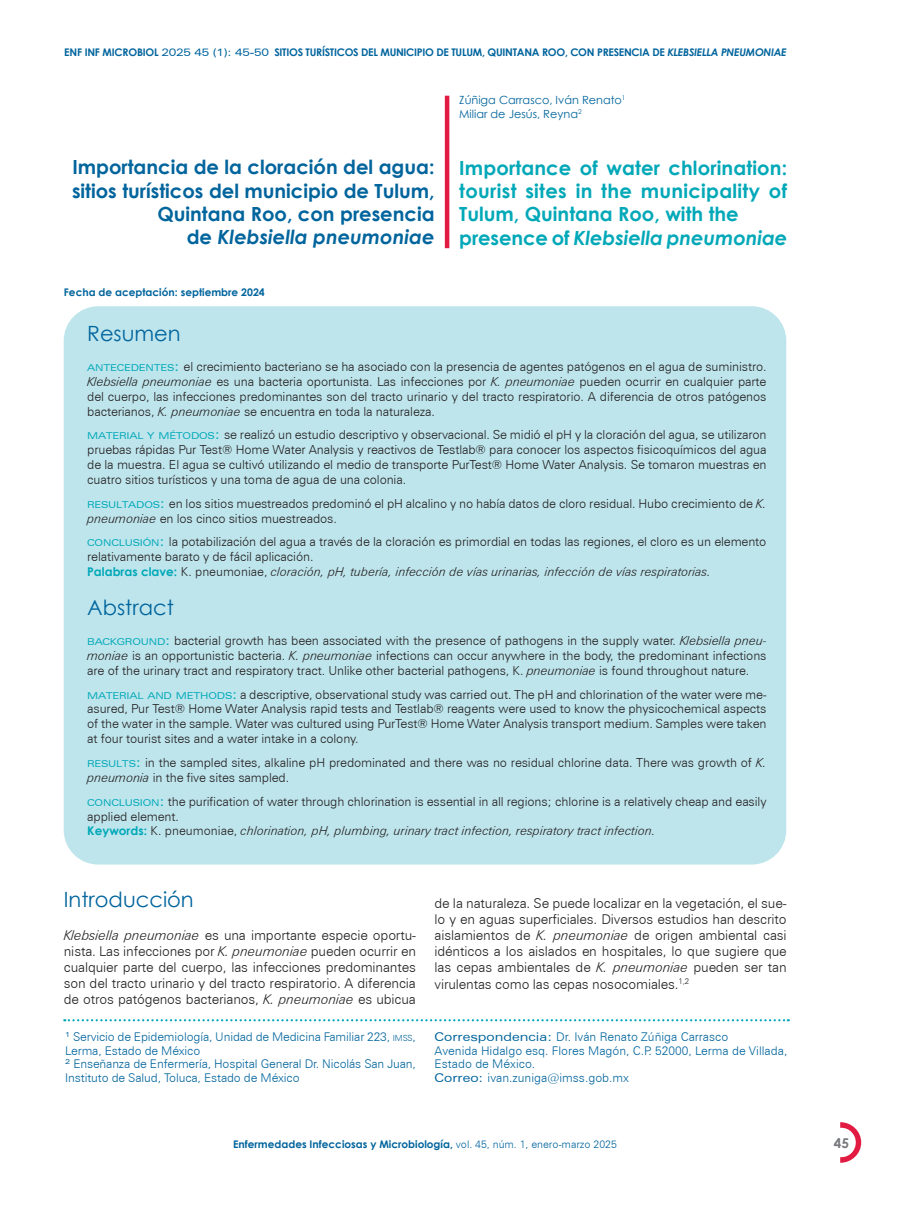
<style>
.page{position:relative;width:915px;height:1212px;background:#fff}
.page>*{position:absolute;margin:0;border:0;box-sizing:border-box;transform-origin:0 0}
.subtitulos{font:21px "Century Gothic";color:#00649d}
.TITULO{font:700 19.5px/23.4px "Century Gothic";color:#00649d;text-align:right}
.titulos_ingles{font:700 19.5px/23.4px "Century Gothic";letter-spacing:.015em;color:#00a8b8;text-align:justify}
.titulos_ingles-2{font:italic 700 19.5px "Century Gothic";letter-spacing:-.005em;color:#00a8b8}
.TITULO-2{font:italic 700 19.5px "Century Gothic";color:#00649d}
.texto{font:300 13.5px/16.2px "Zurich BT";letter-spacing:-.01em;color:#231f20;text-align:justify}
.t1{font:700 13.5px "Century Gothic";color:#76787b}
.texto-2{font:300 12.45px/15px "Zurich BT";letter-spacing:-.01em;color:#231f20;text-align:justify}
.texto_palabras_clave{font:italic 300 12.3px "Zurich BT";color:#231f20}
.datos_autores{font:300 12px/13.5px "Zurich BT";letter-spacing:-.01em;color:#00649d}
.nombre{font:11.25px "Century Gothic";color:#00649d}
.cornisas{font:700 10.5px "Century Gothic";letter-spacing:-.025em;color:#00649d}
.cornisas-2{font:700 10.5px "Century Gothic";color:#00649d}
.texto-3{font:700 10.5px "Century Gothic";color:#00649d}
.cornisa_inicio_articulo{font:700 10.5px "Century Gothic";letter-spacing:-.02em;color:#00649d}
.s1{font-family:"Zurich BT";font-weight:400;font-stretch:expanded}
.s2{font-style:italic}
.s3{font-style:normal}
.s4{font-weight:400;font-stretch:expanded;font-size:9.45px;color:#00a8b8}
.s5{font-weight:400;font-stretch:expanded;font-size:13.5px;color:#00a8b8}
.s6{font-family:"Century Gothic";font-weight:700;font-style:normal;font-size:12px;color:#00a8b8}
.s7{font-size:8.4px}
.s8{font-weight:400;font-stretch:expanded}
.s9{font-family:"Zurich BT";font-weight:300}
</style>
<div class="page">
<svg style="left:840px;top:1122px;width:20px;height:41px"></svg>
<div style="left:829px;top:1131px;width:23px;height:23px;background:#fff;border-radius:50%"></div>
<div style="left:826px;top:1128px;width:29px;height:29px;border:6px solid #fff;border-radius:50%"></div>
<div style="left:444px;top:96px;width:5px;height:152px;background:#e11b41"></div>
<div style="left:64px;top:307px;width:721px;height:557px;background:#bee5ec;border-radius:34px"></div>
<svg style="left:64px;top:1019px;width:724px;height:2px"></svg>
<p class="cornisa_inicio_articulo" style="left:64px;top:45px;width:206px">ENF INF MICROBIOL <span class="s1">2025 45 (1): 45-50</span></p>
<p class="cornisas" style="left:274px;top:44px;width:513px">SITIOS TURÍSTICOS DEL MUNICIPIO DE TULUM, QUINTANA ROO, CON PRESENCIA DE <span class="s2">KLEBSIELLA PNEUMONIAE</span></p>
<p class="TITULO" style="left:72px;top:154px;width:364px">Importancia de la cloración del agua: sitios turísticos del municipio de Tulum,<br>Quintana Roo, con presencia</p>
<p class="TITULO-2" style="left:187px;top:222px;width:249px"><span class="s3">de</span> Klebsiella pneumoniae</p>
<p class="texto-3" style="left:64px;top:285px;width:202px">Fecha de aceptación: septiembre 2024</p>
<p class="nombre" style="left:459px;top:92px;width:168px">Zúñiga Carrasco, Iván Renato<sup>1</sup></p>
<p class="nombre" style="left:459px;top:106px;width:124px">Miliar de Jesús, Reyna<sup>2</sup></p>
<p class="titulos_ingles" style="left:459px;top:155px;width:329px">Importance of water chlorination: tourist sites in the municipality of Tulum, Quintana Roo, with the</p>
<p class="titulos_ingles-2" style="left:459px;top:223px;width:329px"><span class="s3">presence of</span> Klebsiella pneumoniae</p>
<p class="subtitulos" style="left:87px;top:319px;width:95px">Resumen</p>
<p class="texto-2" style="left:87px;top:359px;width:680px"><span class="s4">ANTECEDENTES</span><span class="s5">:</span> el crecimiento bacteriano se ha asociado con la presencia de agentes patógenos en el agua de suministro.<br><span class="s2">Klebsiella pneumoniae</span> es una bacteria oportunista. Las infecciones por <span class="s2">K. pneumoniae</span> pueden ocurrir en cualquier parte del cuerpo, las infecciones predominantes son del tracto urinario y del tracto respiratorio. A diferencia de otros patógenos bacterianos, <span class="s2">K. pneumoniae</span> se encuentra en toda la naturaleza.</p>
<p class="texto-2" style="left:87px;top:427px;width:680px"><span class="s4">MATERIAL Y MÉTODOS</span><span class="s5">:</span> se realizó un estudio descriptivo y observacional. Se midió el pH y la cloración del agua, se utilizaron pruebas rápidas Pur Test® Home Water Analysis y reactivos de Testlab® para conocer los aspectos fisicoquímicos del agua de la muestra. El agua se cultivó utilizando el medio de transporte PurTest® Home Water Analysis. Se tomaron muestras en cuatro sitios turísticos y una toma de agua de una colonia.</p>
<p class="texto-2" style="left:87px;top:496px;width:680px"><span class="s4">RESULTADOS</span><span class="s5">:</span> en los sitios muestreados predominó el pH alcalino y no había datos de cloro residual. Hubo crecimiento de <span class="s2">K. pneumoniae</span> en los cinco sitios muestreados.</p>
<p class="texto-2" style="left:87px;top:534px;width:680px"><span class="s4">CONCLUSIÓN</span><span class="s5">:</span> la potabilización del agua a través de la cloración es primordial en todas las regiones, el cloro es un elemento relativamente barato y de fácil aplicación.</p>
<p class="texto_palabras_clave" style="left:87px;top:564px;width:625px"><span class="s6">Palabras clave:</span> <span class="s3">K. pneumoniae,</span> cloración, pH, tubería, infección de vías urinarias, infección de vías respiratorias.</p>
<p class="subtitulos" style="left:87px;top:593px;width:88px">Abstract</p>
<p class="texto-2" style="left:87px;top:632px;width:680px"><span class="s4">BACKGROUND</span><span class="s5">:</span> bacterial growth has been associated with the presence of pathogens in the supply water. <span class="s2">Klebsiella pneu&shy;moniae</span> is an opportunistic bacteria. <span class="s2">K. pneumoniae</span> infections can occur anywhere in the body, the predominant infections are of the urinary tract and respiratory tract. Unlike other bacterial pathogens, K. <span class="s2">pneumoniae</span> is found throughout nature.</p>
<p class="texto-2" style="left:87px;top:686px;width:680px"><span class="s4">MATERIAL AND METHODS</span><span class="s5">:</span> a descriptive, observational study was carried out. The pH and chlorination of the water were me&shy;asured, Pur Test® Home Water Analysis rapid tests and Testlab® reagents were used to know the physicochemical aspects of the water in the sample. Water was cultured using PurTest® Home Water Analysis transport medium. Samples were taken at four tourist sites and a water intake in a colony.</p>
<p class="texto-2" style="left:87px;top:755px;width:680px"><span class="s4">RESULTS</span><span class="s5">:</span> in the sampled sites, alkaline pH predominated and there was no residual chlorine data. There was growth of <span class="s2">K. pneumonia</span> in the five sites sampled.</p>
<p class="texto-2" style="left:87px;top:794px;width:680px"><span class="s4">CONCLUSION</span><span class="s5">:</span> the purification of water through chlorination is essential in all regions; chlorine is a relatively cheap and easily applied element.</p>
<p class="texto_palabras_clave" style="left:87px;top:823px;width:569px"><span class="s6">Keywords:</span> <span class="s3">K. pneumoniae,</span> chlorination, pH, plumbing, urinary tract infection, respiratory tract infection.</p>
<p class="subtitulos" style="left:64px;top:885px;width:131px">Introducción</p>
<p class="texto" style="left:64px;top:926px;width:353px"><span class="s2">Klebsiella pneumoniae</span> es una importante especie oportu&shy;nista. Las infecciones por <span class="s2">K. pneumoniae</span> pueden ocurrir en cualquier parte del cuerpo, las infecciones predominantes son del tracto urinario y del tracto respiratorio. A diferencia de otros patógenos bacterianos, <span class="s2">K. pneumoniae</span> es ubicua</p>
<p class="datos_autores" style="left:65px;top:1030px;width:352px"><sup>1</sup> Servicio de Epidemiología, Unidad de Medicina Familiar 223, <span class="s7">IMSS</span>,<br>Lerma, Estado de México</p>
<p class="datos_autores" style="left:65px;top:1057px;width:352px"><sup>2</sup> Enseñanza de Enfermería, Hospital General Dr. Nicolás San Juan,<br>Instituto de Salud, Toluca, Estado de México</p>
<p class="texto" style="left:434px;top:894px;width:353px">de la naturaleza. Se puede localizar en la vegetación, el sue&shy;lo y en aguas superficiales. Diversos estudios han descrito aislamientos de <span class="s2">K. pneumoniae</span> de origen ambiental casi idénticos a los aislados en hospitales, lo que sugiere que las cepas ambientales de <span class="s2">K. pneumoniae</span> pueden ser tan virulentas como las cepas nosocomiales.<sup>1,2</sup></p>
<p class="datos_autores" style="left:434px;top:1030px;width:295px"><span class="s8">Correspondencia:</span> Dr. Iván Renato Zúñiga Carrasco</p>
<p class="datos_autores" style="left:434px;top:1044px;width:354px">Avenida Hidalgo esq. Flores Magón, C.P. 52000, Lerma de Villada,<br>Estado de México.</p>
<p class="datos_autores" style="left:434px;top:1071px;width:196px"><span class="s8">Correo:</span> ivan.zuniga@imss.gob.mx</p>
<p class="cornisas-2" style="left:233px;top:1136px;width:385px">Enfermedades Infecciosas y Microbiología, <span class="s9">vol. 45, núm. 1, enero-marzo 2025</span></p>
<p class="t1" style="left:833px;top:1133px;width:17px">45</p>
</div>
